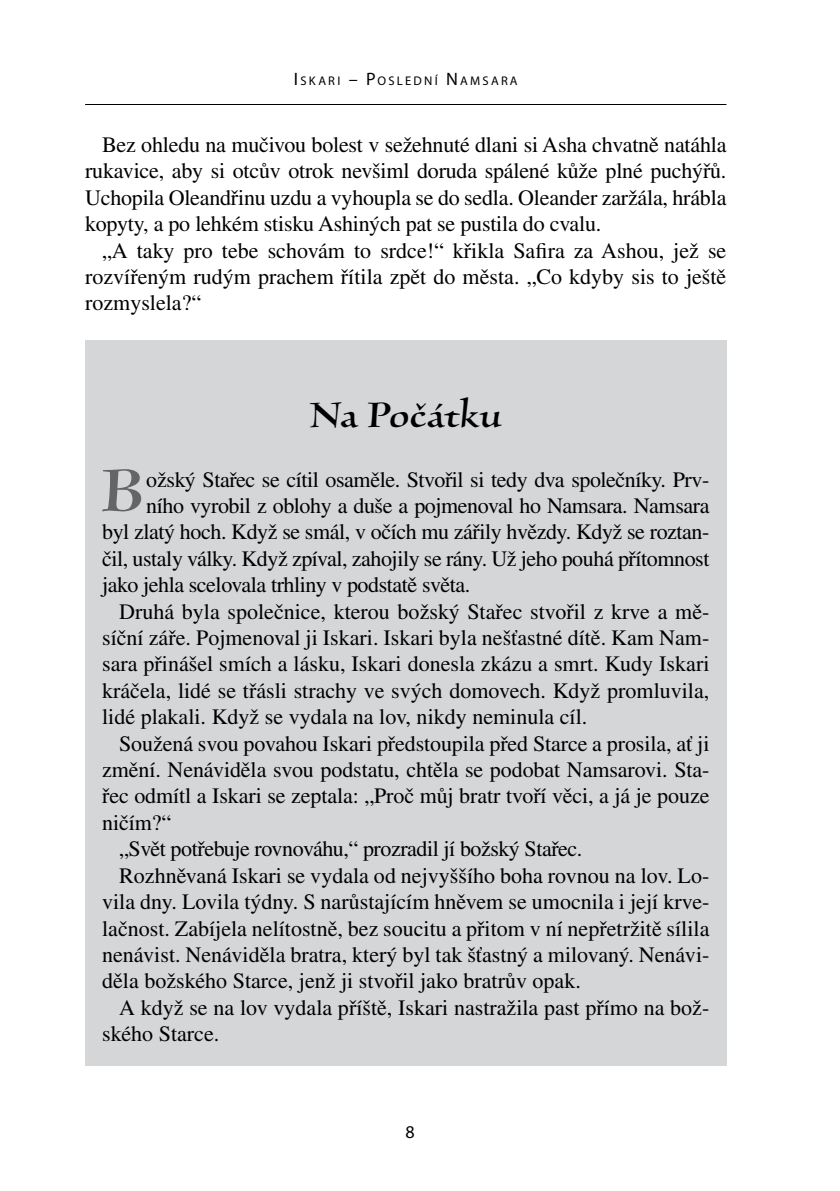
<style>
.page{position:relative;width:840px;height:1191px;background:#fff}
.page>*{position:absolute;margin:0;border:0;box-sizing:border-box;transform-origin:0 0}
.t1{font:78.2px "Silentium Pro Roman I";color:#646567}
.t2{font:46px "Silentium Pro Roman I";letter-spacing:-.005em;color:#000}
.t3{font:22px/26.4px "Times CE";color:#000;text-align:justify}
.t4{font:22px "Times CE";letter-spacing:-.02em;color:#000}
.t5{font:18px "Myriad Pro";color:#000}
.t6{font:12.6px "Myriad Pro";letter-spacing:.18em;color:#000}
.s1{font-size:18px}
</style>
<div class="page">
<hr style="left:85px;top:104px;width:641px;height:1px;background:#000">
<div style="left:85px;top:340px;width:641px;height:726px;background:#d5d6d7"></div>
<p class="t6" style="left:294px;top:73px;width:225px"><span class="s1">I</span>SKARI <span class="s1">– P</span>OSLEDNÍ <span class="s1">N</span> AMSARA</p>
<p class="t3" style="left:85px;top:131px;width:642px;text-indent:17px">Bez ohledu na mučivou bolest v sežehnuté dlani si Asha chvatně natáhla rukavice, aby si otcův otrok nevšiml doruda spálené kůže plné puchýřů.<br>Uchopila Oleandřinu uzdu a vyhoupla se do sedla. Oleander zaržála, hrábla kopyty, a po lehkém stisku Ashiných pat se pustila do cvalu.</p>
<p class="t3" style="left:85px;top:237px;width:642px;text-indent:17px">„A taky pro tebe schovám to srdce!“ křikla Safira za Ashou, jež se rozvířeným rudým prachem řítila zpět do města. „Co kdyby sis to ještě rozmyslela?“</p>
<h2 class="t2" style="left:309px;top:381px;width:193px">Na Počátku</h2>
<h1 class="t1" style="left:101px;top:433px;width:45px">B</h1>
<p class="t4" style="left:146px;top:466px;width:564px">ožský Stařec se cítil osaměle. Stvořil si tedy dva společníky. Prv-</p>
<p class="t4" style="left:146px;top:493px;width:564px">ního vyrobil z oblohy a duše a pojmenoval ho Namsara. Namsara</p>
<p class="t4" style="left:102px;top:519px;width:608px">byl zlatý hoch. Když se smál, v očích mu zářily hvězdy. Když se roztan-</p>
<p class="t4" style="left:102px;top:545px;width:608px">čil, ustaly války. Když zpíval, zahojily se rány. Už jeho pouhá přítomnost</p>
<p class="t4" style="left:102px;top:572px;width:369px">jako jehla scelovala trhliny v podstatě světa.</p>
<p class="t3" style="left:119px;top:598px;width:591px">Druhá byla společnice, kterou božský Stařec stvořil z krve a mě-</p>
<p class="t3" style="left:102px;top:624px;width:608px">síční záře. Pojmenoval ji Iskari. Iskari byla nešťastné dítě. Kam Nam-</p>
<p class="t3" style="left:102px;top:650px;width:608px">sara přinášel smích a lásku, Iskari donesla zkázu a smrt. Kudy Iskari</p>
<p class="t3" style="left:102px;top:677px;width:608px">kráčela, lidé se třásli strachy ve svých domovech. Když promluvila,</p>
<p class="t3" style="left:102px;top:703px;width:486px">lidé plakali. Když se vydala na lov, nikdy neminula cíl.</p>
<p class="t3" style="left:119px;top:730px;width:591px">Soužená svou povahou Iskari předstoupila před Starce a prosila, ať ji</p>
<p class="t3" style="left:102px;top:756px;width:608px">změní. Nenáviděla svou podstatu, chtěla se podobat Namsarovi. Sta-</p>
<p class="t3" style="left:102px;top:782px;width:608px">řec odmítl a Iskari se zeptala: „Proč můj bratr tvoří věci, a já je pouze</p>
<p class="t3" style="left:102px;top:809px;width:70px">ničím?“</p>
<p class="t4" style="left:119px;top:836px;width:464px">„Svět potřebuje rovnováhu,“ prozradil jí božský Stařec.</p>
<p class="t3" style="left:119px;top:862px;width:591px">Rozhněvaná Iskari se vydala od nejvyššího boha rovnou na lov. Lo-</p>
<p class="t3" style="left:102px;top:888px;width:608px">vila dny. Lovila týdny. S narůstajícím hněvem se umocnila i její krve-</p>
<p class="t3" style="left:102px;top:914px;width:608px">lačnost. Zabíjela nelítostně, bez soucitu a přitom v ní nepřetržitě sílila</p>
<p class="t3" style="left:102px;top:941px;width:608px">nenávist. Nenáviděla bratra, který byl tak šťastný a milovaný. Nenávi-</p>
<p class="t3" style="left:102px;top:967px;width:480px">děla božského Starce, jenž ji stvořil jako bratrův opak.</p>
<p class="t3" style="left:119px;top:994px;width:591px">A když se na lov vydala příště, Iskari nastražila past přímo na bož-</p>
<p class="t3" style="left:102px;top:1020px;width:119px">ského Starce.</p>
<p class="t5" style="left:405px;top:1120px;width:11px">8</p>
</div>
